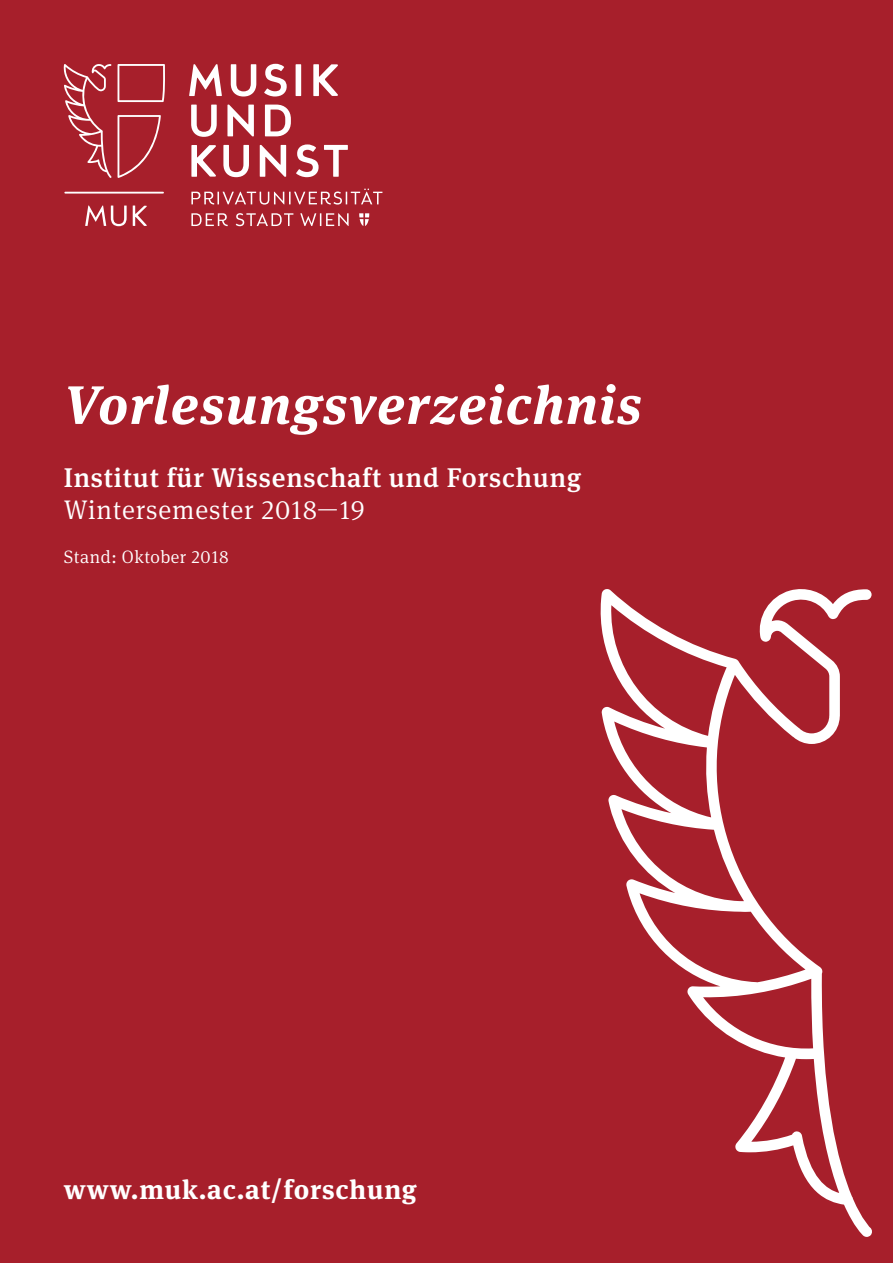
<style>
.page{position:relative;width:893px;height:1263px;background:#a71f2b}
.page>*{position:absolute;margin:0;border:0;box-sizing:border-box;transform-origin:0 0}
.t1{font:italic 700 54px "Meta Serif Pro";letter-spacing:.03em;color:#fff}
.t2{font:500 27px "Meta Serif Pro";letter-spacing:.03em;color:#fff}
.t3{font:700 27px "Meta Serif Pro";letter-spacing:.03em;color:#fff}
.t4{font:300 27px "Meta Serif Pro";letter-spacing:.03em;color:#fff}
.t5{font:300 18px "Meta Serif Pro";letter-spacing:.03em;color:#fff}
</style>
<div class="page">
<svg style="left:359px;top:213px;width:10px;height:13px"></svg>
<svg style="left:191px;top:189px;width:191px;height:16px"></svg>
<svg style="left:191px;top:213px;width:37px;height:13px"></svg>
<svg style="left:236px;top:213px;width:57px;height:13px"></svg>
<svg style="left:300px;top:213px;width:49px;height:13px"></svg>
<svg style="left:189px;top:64px;width:33px;height:32px"></svg>
<svg style="left:231px;top:64px;width:25px;height:32px"></svg>
<svg style="left:264px;top:64px;width:23px;height:32px"></svg>
<svg style="left:296px;top:64px;width:5px;height:32px"></svg>
<svg style="left:191px;top:105px;width:26px;height:32px"></svg>
<svg style="left:227px;top:105px;width:27px;height:31px"></svg>
<svg style="left:265px;top:105px;width:26px;height:31px"></svg>
<svg style="left:223px;top:145px;width:26px;height:32px"></svg>
<svg style="left:260px;top:145px;width:26px;height:32px"></svg>
<svg style="left:296px;top:144px;width:52px;height:33px"></svg>
<svg style="left:313px;top:64px;width:25px;height:32px"></svg>
<svg style="left:191px;top:145px;width:25px;height:32px"></svg>
<svg style="left:118px;top:64px;width:47px;height:38px"></svg>
<svg style="left:118px;top:115px;width:43px;height:63px"></svg>
<svg style="left:64px;top:64px;width:48px;height:114px"></svg>
<hr style="left:64px;top:192px;width:100px;height:2px;background:#fff">
<svg style="left:85px;top:206px;width:42px;height:20px"></svg>
<svg style="left:133px;top:206px;width:14px;height:20px"></svg>
<svg style="left:601px;top:589px;width:271px;height:648px"></svg>
<h1 class="t1" style="left:64px;top:362px;width:579px">Vorlesungsverzeichnis</h1>
<p class="t2" style="left:64px;top:457px;width:519px">Institut für Wissenschaft und Forschung</p>
<p class="t4" style="left:64px;top:491px;width:303px">Wintersemester 2018—19</p>
<p class="t5" style="left:64px;top:544px;width:166px">Stand: Oktober 2018</p>
<p class="t3" style="left:64px;top:1168px;width:354px">www.muk.ac.at/forschung</p>
</div>
